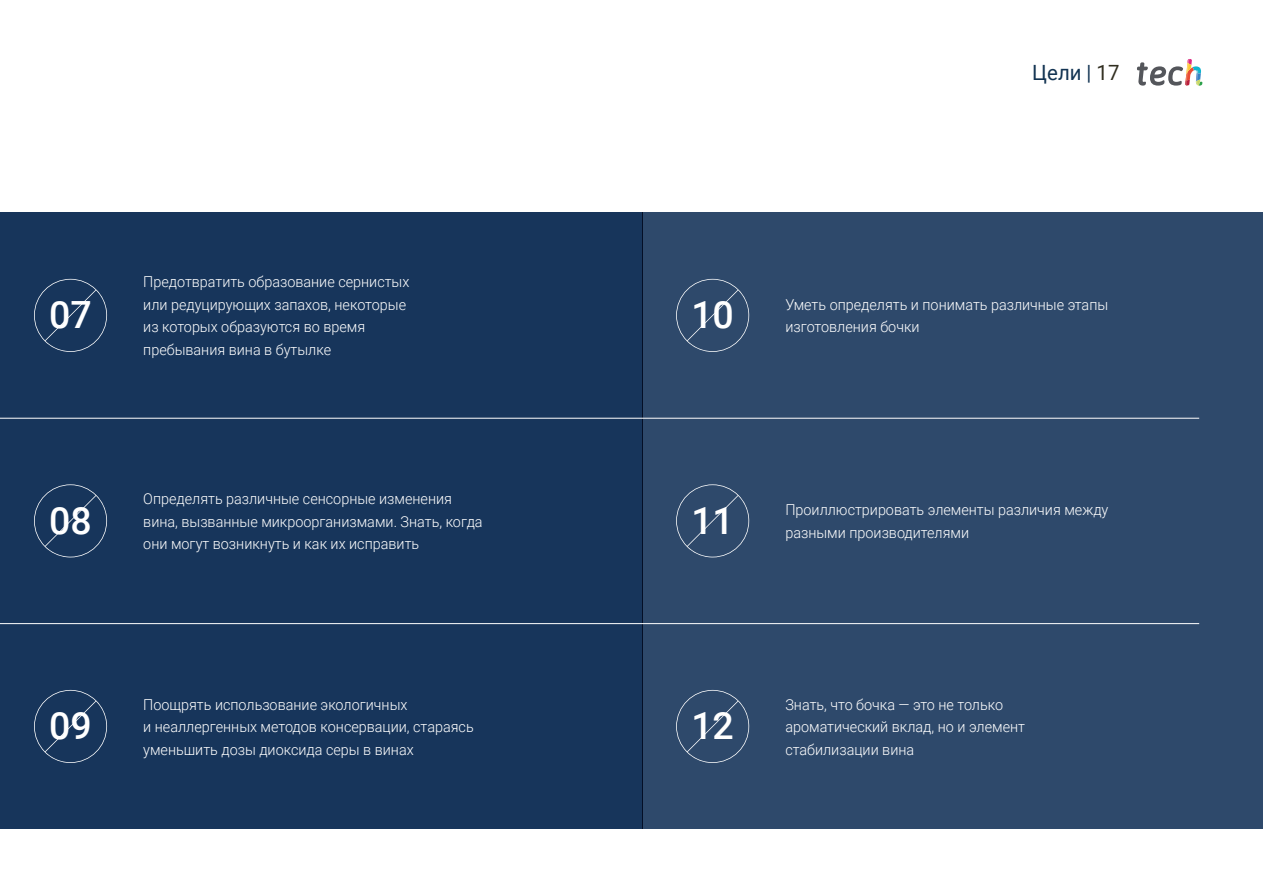
<style>
.page{position:relative;width:1263px;height:893px;background:#fff}
.page>*{position:absolute;margin:0;border:0;box-sizing:border-box;transform-origin:0 0}
.t1{font:500 37.5px "Roboto";color:#fff}
.t2{font:21px "Roboto";color:#123352}
.t3{font:300 15px/22.5px "Roboto";color:#fff;scale:.96 1}
.s1{color:#312e20}
</style>
<div class="page">
<div style="left:0;top:213px;width:642px;height:616px;background:#17355b"></div>
<div style="left:642px;top:213px;width:621px;height:616px;background:#2e496b"></div>
<svg style="left:676px;top:279px;width:73px;height:73px"></svg>
<svg style="left:676px;top:484px;width:73px;height:73px"></svg>
<svg style="left:34px;top:279px;width:73px;height:73px"></svg>
<svg style="left:34px;top:484px;width:73px;height:73px"></svg>
<svg style="left:676px;top:690px;width:73px;height:73px"></svg>
<hr style="left:0;top:418px;width:1199px;height:1px;background:#fff">
<hr style="left:0;top:623px;width:1199px;height:1px;background:#fff">
<svg style="left:34px;top:690px;width:73px;height:73px"></svg>
<svg style="left:1137px;top:59px;width:65px;height:27px"></svg>
<h2 class="t2" style="left:1032px;top:57px;width:89px">Цели | <span class="s1">17</span></h2>
<h1 class="t1" style="left:49px;top:288px;width:44px">07</h1>
<p class="t3" style="left:143px;top:270px;width:279px">Предотвратить образование сернистых или редуцирующих запахов, некоторые из которых образуются во время пребывания вина в бутылке</p>
<h1 class="t1" style="left:49px;top:494px;width:44px">08</h1>
<p class="t3" style="left:143px;top:487px;width:355px">Определять различные сенсорные изменения вина, вызванные микроорганизмами. Знать, когда они могут возникнуть и как их исправить</p>
<h1 class="t1" style="left:691px;top:288px;width:44px">10</h1>
<p class="t3" style="left:785px;top:293px;width:338px">Уметь определять и понимать различные этапы изготовления бочки</p>
<h1 class="t1" style="left:691px;top:494px;width:44px">11</h1>
<p class="t3" style="left:785px;top:498px;width:338px">Проиллюстрировать элементы различия между разными производителями</p>
<p class="t3" style="left:143px;top:692px;width:346px">Поощрять использование экологичных<br>и неаллергенных методов консервации, стараясь уменьшить дозы диоксида серы в винах</p>
<h1 class="t1" style="left:49px;top:699px;width:44px">09</h1>
<h1 class="t1" style="left:691px;top:699px;width:44px">12</h1>
<p class="t3" style="left:785px;top:692px;width:251px">Знать, что бочка — это не только ароматический вклад, но и элемент стабилизации вина</p>
</div>
